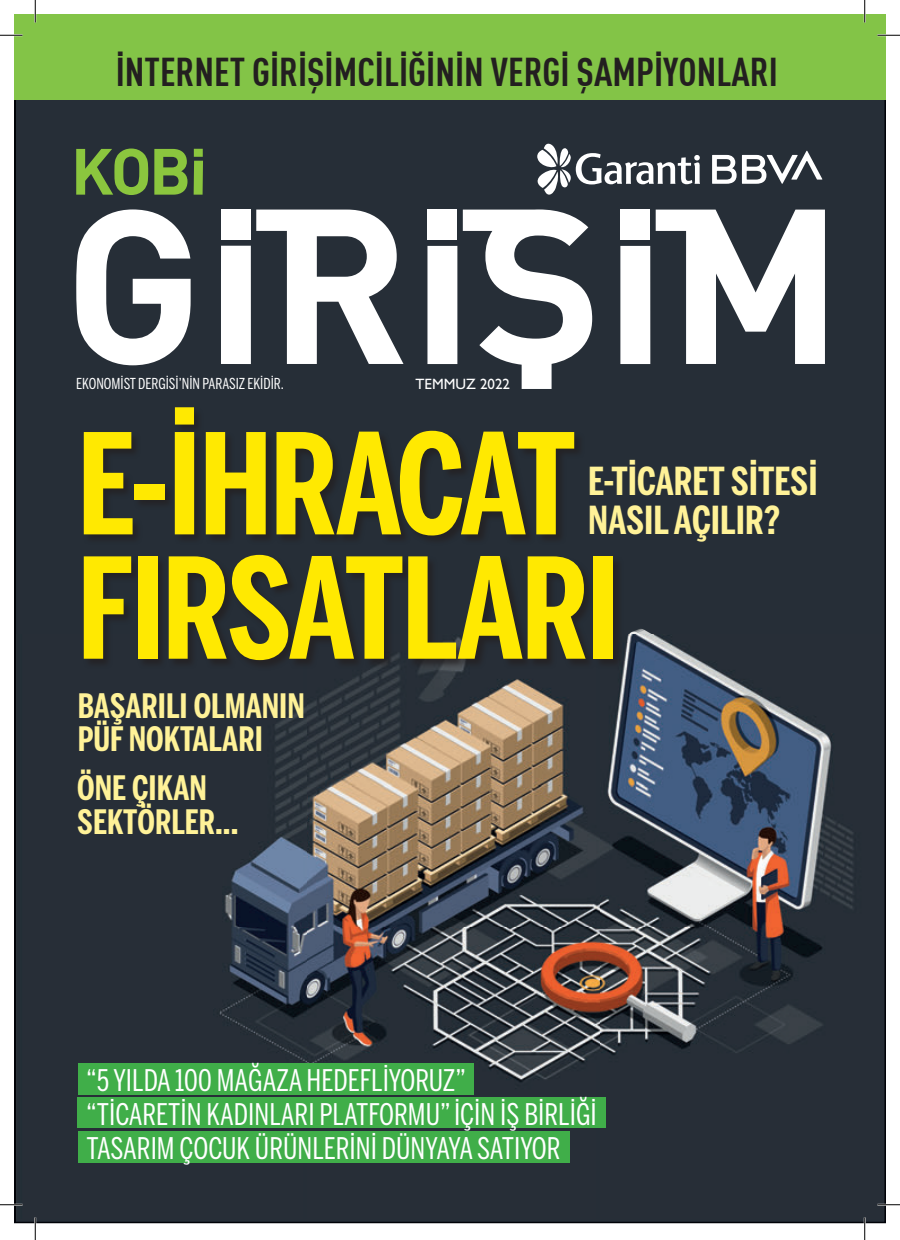
<style>
.page{position:relative;width:900px;height:1240px;background:#fff}
.page>*{position:absolute;margin:0;border:0;box-sizing:border-box;transform-origin:0 0}
.t1{font:700 138.3px/124.4px "Benton Sans Comp";letter-spacing:-.015em;color:#ffe901}
.t2{font:700 39.3px "DIN Cond";color:#231f20}
.t3{font:700 38.25px/38.8px "Benton Sans Comp";color:#fff298}
.t4{font:700 33.45px/33.9px "Benton Sans Comp";color:#fff298}
.t5{font:29.55px "Benton Sans Comp";color:#fff}
.t6{font:15px "Benton Sans Comp";color:#fff}
.t7{font:500 15px "Gillm";color:#fff}
</style>
<div class="page">
<img style="left:17px;top:99px;width:866px;height:1121px">
<div style="left:14px;top:14px;width:872px;height:85px;background:#83c447"></div>
<svg style="left:76px;top:149px;width:72px;height:46px"></svg>
<svg style="left:154px;top:149px;width:33px;height:46px"></svg>
<svg style="left:194px;top:149px;width:9px;height:46px"></svg>
<svg style="left:76px;top:209px;width:115px;height:156px"></svg>
<div style="left:427px;top:209px;width:30px;height:31px;background:#fff"></div>
<div style="left:620px;top:209px;width:30px;height:31px;background:#fff"></div>
<svg style="left:221px;top:210px;width:182px;height:154px"></svg>
<svg style="left:427px;top:246px;width:30px;height:118px"></svg>
<svg style="left:463px;top:209px;width:129px;height:180px"></svg>
<div style="left:620px;top:246px;width:30px;height:118px;background:#fff"></div>
<svg style="left:655px;top:210px;width:170px;height:154px"></svg>
<svg style="left:712px;top:155px;width:24px;height:29px"></svg>
<svg style="left:742px;top:151px;width:80px;height:33px"></svg>
<svg style="left:537px;top:144px;width:163px;height:51px"></svg>
<div style="left:78px;top:1097px;width:528px;height:31px;background:#40ae49"></div>
<div style="left:78px;top:1063px;width:395px;height:31px;background:#40ae49"></div>
<div style="left:78px;top:1131px;width:491px;height:31px;background:#40ae49"></div>
<div style="left:84px;top:408px;width:540px;height:263px;background:#231f20;opacity:.75"></div>
<hr style="left:0;top:34px;width:22px;height:2px;background:#fff">
<hr style="left:877px;top:34px;width:23px;height:2px;background:#fff">
<hr style="left:34px;top:0;width:2px;height:22px;background:#fff">
<hr style="left:34px;top:1217px;width:2px;height:23px;background:#fff">
<hr style="left:863px;top:0;width:2px;height:22px;background:#fff">
<hr style="left:863px;top:1217px;width:2px;height:23px;background:#fff">
<svg style="left:0;top:35px;width:22px;height:1px"></svg>
<svg style="left:877px;top:35px;width:23px;height:1px"></svg>
<svg style="left:0;top:1204px;width:22px;height:1px"></svg>
<svg style="left:877px;top:1204px;width:23px;height:1px"></svg>
<svg style="left:35px;top:0;width:1px;height:22px"></svg>
<svg style="left:35px;top:1217px;width:1px;height:23px"></svg>
<svg style="left:864px;top:0;width:1px;height:22px"></svg>
<svg style="left:864px;top:1217px;width:1px;height:23px"></svg>
<p class="t2" style="left:116px;top:48px;width:663px">İNTERNET GİRİŞİMCİLİĞİNİN VERGİ ŞAMPİYONLARI</p>
<p class="t6" style="left:76px;top:375px;width:209px">EKONOMİST DERGİSİ’NİN PARASIZ EKİDİR.</p>
<p class="t7" style="left:415px;top:375px;width:96px">TEMMUZ 2022</p>
<p class="t1" style="left:77px;top:421px;width:544px">E-İHRACAT<br>FIRSATLARI</p>
<p class="t3" style="left:588px;top:462px;width:231px">E-TİCARET SİTESİ<br>NASIL AÇILIR?</p>
<p class="t4" style="left:78px;top:688px;width:228px">BAŞARILI OLMANIN<br>PÜF NOKTALARI</p>
<p class="t4" style="left:77px;top:771px;width:163px">ÖNE ÇIKAN<br>SEKTÖRLER...</p>
<p class="t5" style="left:86px;top:1063px;width:381px">“5 YILDA 100 MAĞAZA HEDEFLİYORUZ”</p>
<p class="t5" style="left:86px;top:1097px;width:512px">“TİCARETİN KADINLARI PLATFORMU” İÇİN İŞ BİRLİĞİ</p>
<p class="t5" style="left:87px;top:1131px;width:475px">TASARIM ÇOCUK ÜRÜNLERİNİ DÜNYAYA SATIYOR</p>
</div>
